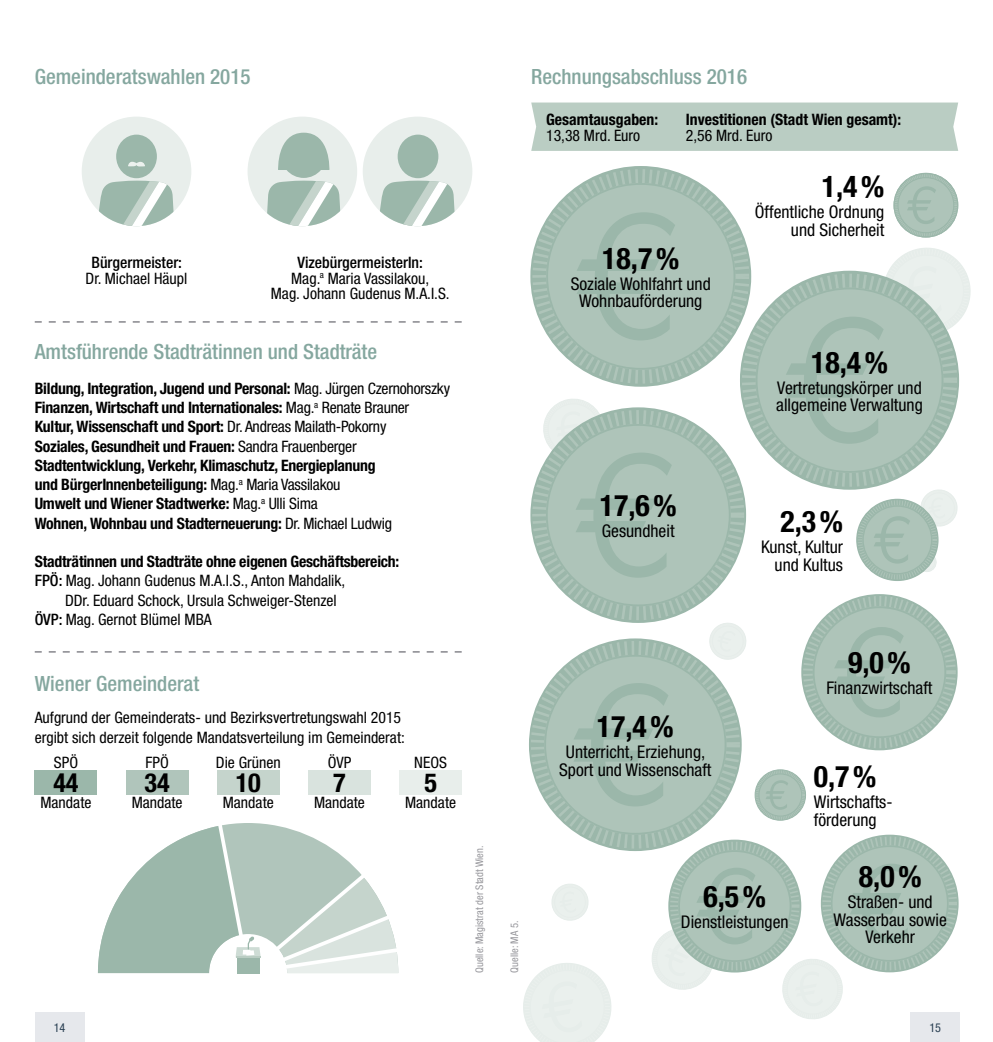
<style>
.page{position:relative;width:993px;height:1042px;background:#fff}
.page>*{position:absolute;margin:0;border:0;box-sizing:border-box;transform-origin:0 0}
.t1{font:700 condensed 29.75px "Helvetica Neue";color:#000}
.t2{font:700 condensed 26.25px "Helvetica Neue";color:#000}
.t3{font:500 condensed 21px "Helvetica Neue LT Std";color:#85a79f}
.t4{font:condensed 17.5px/17.5px "Helvetica Neue";color:#000;text-align:center}
.t5{font:700 condensed 15.75px/19.2px "Helvetica Neue";letter-spacing:-.015em;color:#000}
.t6{font:condensed 15.75px/15.8px "Helvetica Neue";color:#000;text-align:center}
.t7{font:condensed 12.25px "Helvetica Neue";color:#293f52}
.t8{font:condensed 10.5px "Helvetica Neue";color:#97979c}
.s1{font-family:"Helvetica Neue LT Std";font-weight:500}
.s2{font-weight:400}
</style>
<div class="page">
<div style="left:35px;top:1012px;width:49px;height:30px;background:#e6e8ec"></div>
<div style="left:531px;top:103px;width:426px;height:48px;background:#bacdc3"></div>
<div style="left:82px;top:117px;width:109px;height:109px;background:#e8eeeb;border-radius:50%"></div>
<div style="left:116px;top:135px;width:41px;height:43px;background:#9bb7aa;border-radius:50%"></div>
<svg style="left:99px;top:181px;width:75px;height:45px"></svg>
<svg style="left:128px;top:161px;width:17px;height:6px"></svg>
<div style="left:247px;top:117px;width:110px;height:109px;background:#e8eeeb;border-radius:50%"></div>
<svg style="left:267px;top:133px;width:74px;height:93px"></svg>
<div style="left:362px;top:117px;width:110px;height:109px;background:#e8eeeb;border-radius:50%"></div>
<div style="left:397px;top:135px;width:41px;height:43px;background:#9bb7aa;border-radius:50%"></div>
<svg style="left:380px;top:181px;width:75px;height:45px"></svg>
<svg style="left:35px;top:651px;width:426px;height:2px"></svg>
<svg style="left:35px;top:321px;width:426px;height:2px"></svg>
<svg style="left:260px;top:823px;width:95px;height:135px;fill:#b0c5bb"></svg>
<svg style="left:98px;top:823px;width:162px;height:150px"></svg>
<svg style="left:269px;top:868px;width:130px;height:105px"></svg>
<div style="left:308px;top:770px;width:62px;height:25px;background:#d9e3de"></div>
<div style="left:217px;top:770px;width:62px;height:25px;background:#c5d4cc"></div>
<div style="left:126px;top:770px;width:62px;height:25px;background:#b0c5bb"></div>
<div style="left:35px;top:770px;width:62px;height:25px;background:#9bb7aa"></div>
<div style="left:399px;top:770px;width:62px;height:25px;background:#e8eeeb"></div>
<svg style="left:602px;top:166px;width:77px;height:7px"></svg>
<svg style="left:523px;top:173px;width:448px;height:869px"></svg>
<div style="left:830px;top:845px;width:118px;height:116px;border:2px solid #9bb7aa;border-radius:50%"></div>
<h2 class="t3" style="left:35px;top:64px;width:217px">Gemeinderatswahlen 2015</h2>
<p class="t6" style="left:86px;top:254px;width:103px"><span class="s1">Bürgermeister:<br></span>Dr. Michael Häupl</p>
<p class="t6" style="left:271px;top:254px;width:180px"><span class="s1">VizebürgermeisterIn:<br></span>Mag.<sup>a</sup> Maria Vassilakou,<br>Mag. Johann Gudenus M.A.I.S.</p>
<h3 class="t3" style="left:35px;top:339px;width:344px">Amtsführende Stadträtinnen und Stadträte</h3>
<p class="t5" style="left:35px;top:378px;width:416px">Bildung, Integration, Jugend und Personal: <span class="s2">Mag. Jürgen Czernohorszky </span>Finanzen, Wirtschaft und Internationales: <span class="s2">Mag.</span><sup>a</sup> <span class="s2">Renate Brauner </span>Kultur, Wissenschaft und Sport: <span class="s2">Dr. Andreas Mailath-Pokorny<br></span>Soziales, Gesundheit und Frauen: <span class="s2">Sandra Frauenberger </span>Stadtentwicklung, Verkehr, Klimaschutz, Energieplanung<br>und BürgerInnenbeteiligung: <span class="s2">Mag.</span><sup>a</sup> <span class="s2">Maria Vassilakou<br></span>Umwelt und Wiener Stadtwerke: <span class="s2">Mag.</span><sup>a</sup> <span class="s2">Ulli Sima<br></span>Wohnen, Wohnbau und Stadterneuerung: <span class="s2">Dr. Michael Ludwig</span></p>
<p class="t5" style="left:35px;top:552px;width:366px">Stadträtinnen und Stadträte ohne eigenen Geschäftsbereich:</p>
<p class="t6" style="left:35px;top:573px;width:312px"><span class="s1">FPÖ:</span> Mag. Johann Gudenus M.A.I.S., Anton Mahdalik,</p>
<p class="t6" style="left:65px;top:592px;width:273px">DDr. Eduard Schock, Ursula Schweiger-Stenzel</p>
<p class="t6" style="left:35px;top:611px;width:178px"><span class="s1">ÖVP:</span> Mag. Gernot Blümel MBA</p>
<p class="t3" style="left:35px;top:671px;width:166px">Wiener Gemeinderat</p>
<p class="t6" style="left:35px;top:708px;width:371px;line-height:19.2px;text-align:left">Aufgrund der Gemeinderats- und Bezirksvertretungswahl 2015 ergibt sich derzeit folgende Mandatsverteilung im Gemeinderat:</p>
<p class="t6" style="left:54px;top:754px;width:26px">SPÖ</p>
<p class="t6" style="left:40px;top:794px;width:52px">Mandate</p>
<p class="t6" style="left:145px;top:754px;width:25px">FPÖ</p>
<p class="t6" style="left:132px;top:794px;width:52px">Mandate</p>
<p class="t6" style="left:327px;top:754px;width:25px">ÖVP</p>
<p class="t2" style="left:333px;top:767px;width:14px">7</p>
<p class="t6" style="left:314px;top:794px;width:52px">Mandate</p>
<p class="t6" style="left:216px;top:754px;width:66px">Die Grünen</p>
<p class="t2" style="left:236px;top:767px;width:27px">10</p>
<p class="t6" style="left:223px;top:794px;width:52px">Mandate</p>
<p class="t6" style="left:414px;top:754px;width:34px">NEOS</p>
<p class="t2" style="left:424px;top:767px;width:14px">5</p>
<p class="t6" style="left:405px;top:794px;width:52px">Mandate</p>
<h2 class="t2" style="left:53px;top:767px;width:27px">44</h2>
<h2 class="t2" style="left:144px;top:767px;width:27px">34</h2>
<p class="t8" style="left:473px;top:973px;width:129px;rotate:-90deg">Quelle: Magistrat der Stadt Wien.</p>
<p class="t7" style="left:54px;top:1020px;width:13px">14</p>
<h2 class="t3" style="left:531px;top:64px;width:217px">Rechnungsabschluss 2016</h2>
<p class="t5" style="left:546px;top:110px;width:113px">Gesamtausgaben:</p>
<p class="t5" style="left:685px;top:109px;width:217px">Investitionen (Stadt Wien gesamt):</p>
<p class="t6" style="left:546px;top:127px;width:96px">13,38 Mrd. Euro</p>
<p class="t6" style="left:685px;top:127px;width:88px">2,56 Mrd. Euro</p>
<p class="t1" style="left:821px;top:169px;width:64px">1,4 %</p>
<p class="t4" style="left:754px;top:203px;width:131px;text-align:right">Öffentliche Ordnung und Sicherheit</p>
<p class="t1" style="left:602px;top:240px;width:78px">18,7 %</p>
<p class="t4" style="left:570px;top:275px;width:141px">Soziale Wohlfahrt und<br>Wohnbauförderung</p>
<p class="t1" style="left:599px;top:487px;width:78px">17,6 %</p>
<p class="t4" style="left:601px;top:522px;width:74px">Gesundheit</p>
<p class="t1" style="left:810px;top:344px;width:78px">18,4 %</p>
<p class="t4" style="left:776px;top:378px;width:148px;text-align:left">Vertretungskörper und allgemeine Verwaltung</p>
<p class="t1" style="left:780px;top:503px;width:64px">2,3 %</p>
<p class="t4" style="left:760px;top:538px;width:83px;text-align:right">Kunst, Kultur und Kultus</p>
<p class="t8" style="left:508px;top:972px;width:53px;rotate:-90deg">Quelle: MA 5.</p>
<p class="t1" style="left:596px;top:708px;width:78px">17,4 %</p>
<p class="t4" style="left:559px;top:743px;width:154px">Unterricht, Erziehung,<br>Sport und Wissenschaft</p>
<p class="t1" style="left:703px;top:879px;width:64px">6,5 %</p>
<p class="t4" style="left:680px;top:913px;width:109px">Dienstleistungen</p>
<p class="t1" style="left:847px;top:645px;width:64px">9,0 %</p>
<p class="t4" style="left:826px;top:679px;width:107px">Finanzwirtschaft</p>
<p class="t1" style="left:813px;top:758px;width:64px">0,7 %</p>
<p class="t4" style="left:813px;top:793px;width:80px;text-align:left">Wirtschafts&shy;förderung</p>
<p class="t1" style="left:858px;top:859px;width:64px">8,0 %</p>
<p class="t4" style="left:833px;top:893px;width:115px">Straßen- und<br>Wasserbau sowie<br>Verkehr</p>
<p class="t7" style="left:929px;top:1020px;width:13px">15</p>
</div>
